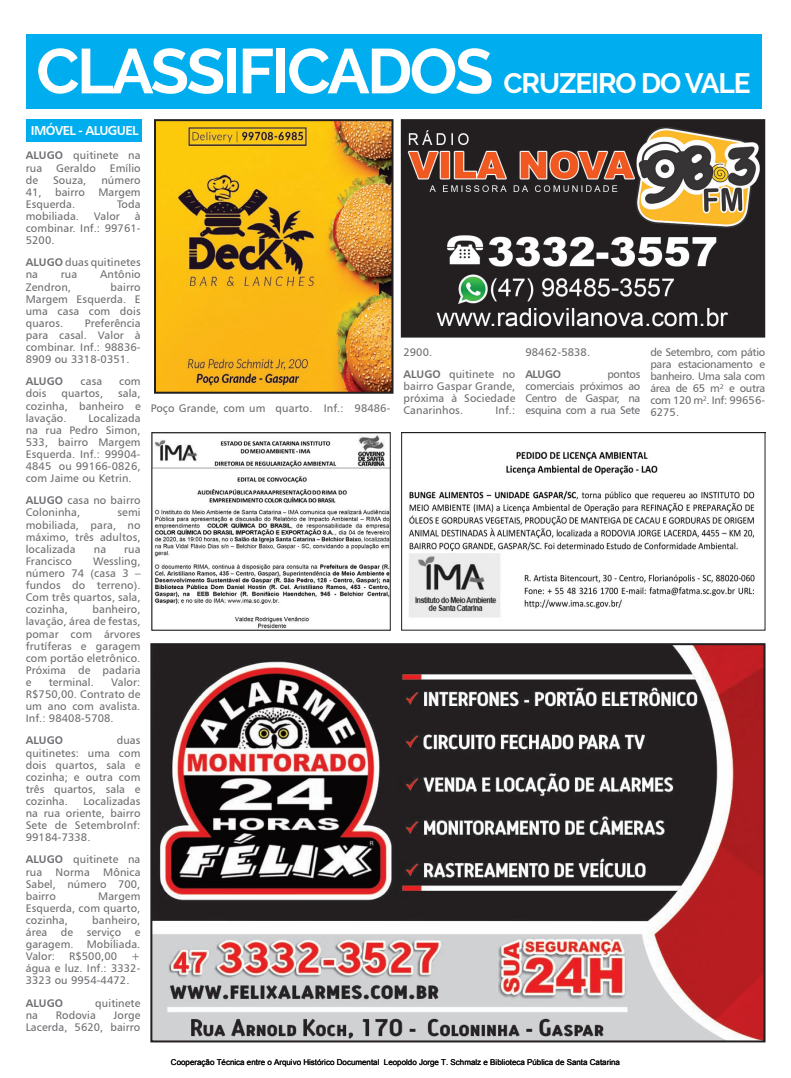
<style>
.page{position:relative;width:791px;height:1078px;background:#fff}
.page>*{position:absolute;margin:0;border:0;box-sizing:border-box;transform-origin:0 0}
.t1{font:700 63px "Raleway";letter-spacing:-.04em;color:#fff}
.t2{font:700 28px "Raleway";letter-spacing:-.04em;color:#fff}
.t3{font:13px "Humanist 777 BT Bold B";letter-spacing:-.05em;color:#fff}
.t4{font:11px/12.1px "Humanist 777 BT Roman B";letter-spacing:.01em;color:#6c6d70;text-align:justify}
.t5{font:11px "Humanist 777 BT Bold B";letter-spacing:.01em;color:#6c6d70}
.t6{font:8px "Arial";color:#000}
.s1{font-family:"Humanist 777 BT Bold B"}
</style>
<div class="page">
<div style="left:26px;top:34px;width:735px;height:74px;background:#00aeef"></div>
<div style="left:26px;top:119px;width:116px;height:22px;background:#00aeef"></div>
<img style="left:153px;top:435px;width:236px;height:193px">
<div style="left:151px;top:432px;width:240px;height:198px;border:1px solid #231f20"></div>
<img style="left:409px;top:451px;width:346px;height:166px">
<div style="left:401px;top:432px;width:364px;height:198px;border:1px solid #231f20"></div>
<img style="left:153px;top:646px;width:609px;height:393px">
<div style="left:150px;top:643px;width:615px;height:399px;border:2px solid #231f20"></div>
<img style="left:404px;top:122px;width:358px;height:212px">
<div style="left:401px;top:119px;width:364px;height:218px;border:2px solid #231f20"></div>
<img style="left:157px;top:122px;width:233px;height:268px">
<div style="left:154px;top:119px;width:239px;height:274px;border:2px solid #231f20"></div>
<h1 class="t1" style="left:36px;top:35px;width:459px">CLASSIFICADOS</h1>
<p class="t3" style="left:31px;top:122px;width:109px">IMÓVEL - ALUGUEL</p>
<p class="t4" style="left:26px;top:149px;width:116px"><span class="s1">ALUGO</span> quitinete na rua</p>
<p class="t4" style="left:56px;top:161px;width:41px">Geraldo</p>
<p class="t4" style="left:110px;top:161px;width:32px">Emílio</p>
<h2 class="t2" style="left:503px;top:67px;width:249px">CRUZEIRO DO VALE</h2>
<p class="t4" style="left:26px;top:173px;width:14px">de</p>
<p class="t4" style="left:53px;top:173px;width:35px">Souza,</p>
<p class="t4" style="left:26px;top:173px;width:116px;text-indent:76px">número 41, bairro Margem Esquerda.</p>
<p class="t4" style="left:117px;top:198px;width:25px">Toda</p>
<p class="t4" style="left:26px;top:210px;width:55px">mobiliada.</p>
<p class="t4" style="left:94px;top:210px;width:27px">Valor</p>
<p class="t4" style="left:26px;top:210px;width:116px;text-indent:109px">à combinar. Inf.: 99761- 5200.</p>
<p class="t4" style="left:26px;top:256px;width:116px"><span class="s1">ALUGO</span> duas quitinetes na</p>
<p class="t4" style="left:61px;top:268px;width:18px">rua</p>
<p class="t4" style="left:100px;top:268px;width:42px">Antônio</p>
<p class="t4" style="left:26px;top:280px;width:47px">Zendron,</p>
<p class="t4" style="left:26px;top:280px;width:116px;text-indent:85px">bairro Margem Esquerda. E uma casa com dois quaros.</p>
<p class="t4" style="left:26px;top:317px;width:116px;text-indent:59px">Preferência para casal. Valor à combinar. Inf.: 98836- 8909 ou 3318-0351.</p>
<p class="t5" style="left:26px;top:374px;width:39px">ALUGO</p>
<p class="t4" style="left:81px;top:375px;width:23px">casa</p>
<p class="t4" style="left:119px;top:375px;width:23px">com</p>
<p class="t4" style="left:26px;top:387px;width:22px">dois</p>
<p class="t4" style="left:61px;top:387px;width:43px">quartos,</p>
<p class="t4" style="left:26px;top:387px;width:116px;text-indent:92px">sala, cozinha, banheiro e lavação.</p>
<p class="t4" style="left:26px;top:411px;width:116px;text-indent:63px">Localizada na rua Pedro Simon, 533, bairro Margem Esquerda. Inf.: 99904- 4845 ou 99166-0826, com Jaime ou Ketrin.</p>
<p class="t4" style="left:26px;top:494px;width:116px"><span class="s1">ALUGO</span> casa no bairro<br>Coloninha,</p>
<p class="t4" style="left:26px;top:506px;width:116px;text-indent:92px">semi mobiliada, para, no máximo, três adultos, localizada</p>
<p class="t4" style="left:94px;top:542px;width:14px">na</p>
<p class="t4" style="left:124px;top:542px;width:18px">rua</p>
<p class="t4" style="left:26px;top:554px;width:116px;text-indent:67px">Wessling, número 74 (casa 3 – fundos do terreno).<br>Com três quartos, sala, cozinha,</p>
<p class="t4" style="left:26px;top:554px;width:48px">Francisco</p>
<p class="t4" style="left:26px;top:603px;width:116px;text-indent:67px">banheiro, lavação, área de festas, pomar com árvores frutíferas e garagem com portão eletrônico.<br>Próxima de padaria e</p>
<p class="t4" style="left:26px;top:675px;width:116px;text-indent:85px">Valor:<br>R$750,00. Contrato de um ano com avalista.<br>Inf.: 98408-5708.</p>
<p class="t5" style="left:26px;top:733px;width:39px">ALUGO</p>
<p class="t4" style="left:49px;top:675px;width:47px">terminal.</p>
<p class="t4" style="left:26px;top:734px;width:116px;text-indent:91px">duas quitinetes: uma com dois quartos, sala e cozinha; e outra com três quartos, sala e cozinha.</p>
<p class="t4" style="left:26px;top:794px;width:116px;text-indent:58px">Localizadas na rua oriente, bairro Sete de SetembroInf:<br>99184-7338.</p>
<p class="t4" style="left:26px;top:853px;width:116px"><span class="s1">ALUGO</span> quitinete na rua Norma Mônica Sabel, número 700, bairro</p>
<p class="t4" style="left:26px;top:889px;width:116px;text-indent:72px">Margem Esquerda, com quarto, cozinha,</p>
<p class="t4" style="left:26px;top:913px;width:116px;text-indent:67px">banheiro, área de serviço e garagem. Mobiliada.<br>Valor:</p>
<p class="t4" style="left:69px;top:949px;width:50px">R$500,00</p>
<p class="t4" style="left:26px;top:949px;width:116px;text-indent:106px">+ água e luz. Inf.: 3332- 3323 ou 9954-4472.</p>
<p class="t5" style="left:26px;top:995px;width:39px">ALUGO</p>
<p class="t4" style="left:95px;top:996px;width:47px">quitinete</p>
<p class="t4" style="left:26px;top:1008px;width:14px">na</p>
<p class="t4" style="left:56px;top:1008px;width:42px">Rodovia</p>
<p class="t4" style="left:26px;top:1008px;width:116px;text-align:right">Jorge<br>Lacerda, 5620, bairro</p>
<p class="t4" style="left:151px;top:402px;width:241px">Poço Grande, com um quarto. Inf.: 98486-</p>
<p class="t4" style="left:403px;top:341px;width:113px;line-height:22.1px">2900.<br><span class="s1">ALUGO</span> quitinete no</p>
<p class="t4" style="left:403px;top:380px;width:113px">bairro Gaspar Grande, próxima à Sociedade Canarinhos.</p>
<p class="t4" style="left:495px;top:404px;width:21px">Inf.:</p>
<p class="t4" style="left:525px;top:346px;width:66px">98462-5838.</p>
<p class="t5" style="left:525px;top:367px;width:37px">ALUGO</p>
<p class="t4" style="left:525px;top:368px;width:116px;text-indent:82px">pontos comerciais próximos ao Centro de Gaspar, na esquina com a rua Sete</p>
<p class="t4" style="left:650px;top:346px;width:116px">de Setembro, com pátio para estacionamento e banheiro. Uma sala com área de 65 m² e outra com 120 m². Inf: 99656- 6275.</p>
<p class="t6" style="left:171px;top:1056px;width:210px">Cooperação Técnica entre o Arquivo Histórico Documental</p>
<p class="t6" style="left:384px;top:1056px;width:238px">Leopoldo Jorge T. Schmalz e Biblioteca Pública de Santa Catarina</p>
</div>
